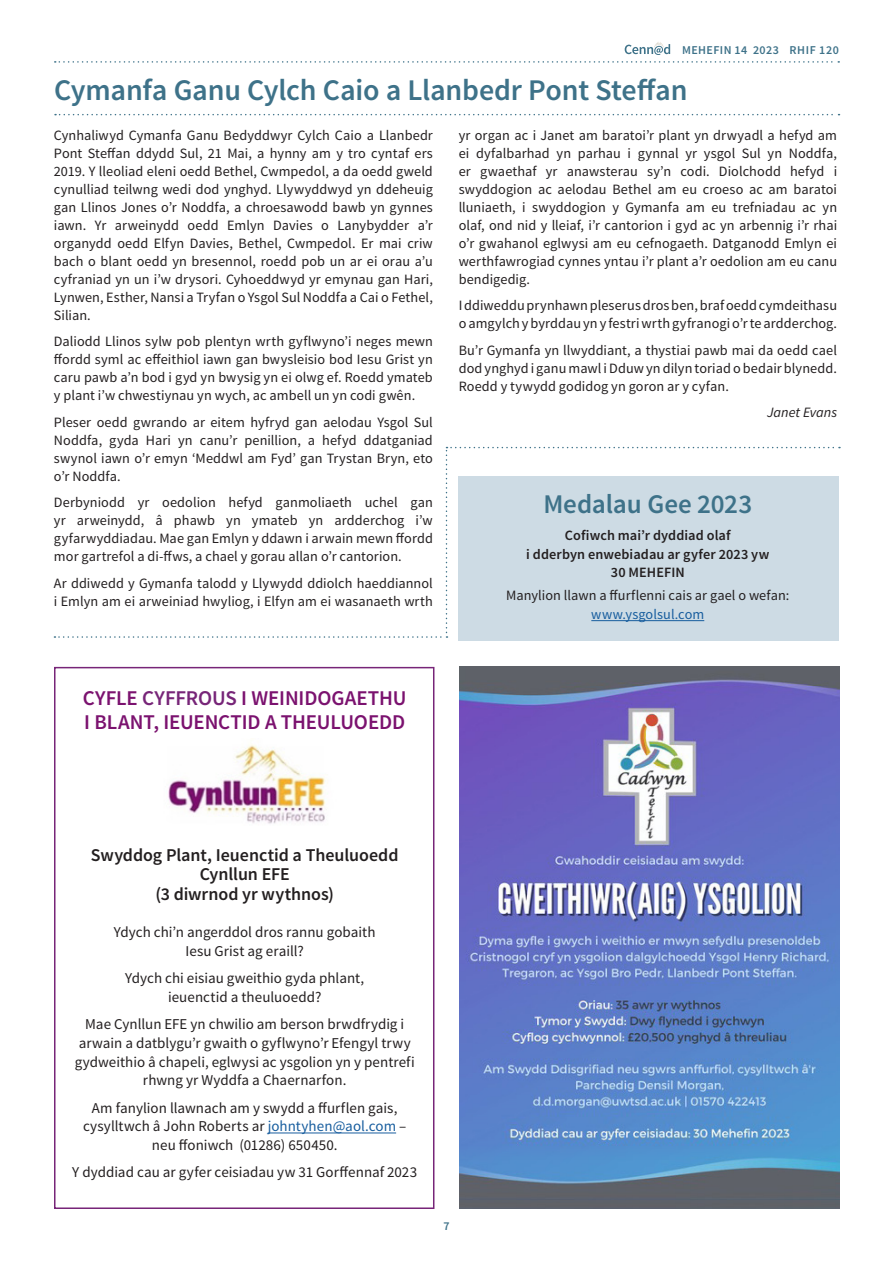
<style>
.page{position:relative;width:893px;height:1263px;background:#fff}
.page>*{position:absolute;margin:0;border:0;box-sizing:border-box;transform-origin:0 0}
.HEADER_1_-_BLUE{font:600 30px "Source Sans Pro";letter-spacing:-.01em;color:#3e7289}
.HEADER_1_-_BLUE-2{font:600 27px "Source Sans Pro";letter-spacing:-.005em;color:#3e7289}
.BODY_-_CENN_D{font:600 21px/24px "Source Sans Pro";letter-spacing:-.005em;color:#7b126f}
.BODY_-_CENN_D-2{font:600 18px/19.5px "Source Sans Pro";letter-spacing:-.005em;color:#231f20;text-align:center}
.BODY_-_CENN_D-3{font:15px/18.8px "Source Sans Pro";color:#231f20;text-align:center}
.BODY_-_CENN_D-4{font:14.25px/18px "Source Sans Pro";letter-spacing:.005em;color:#231f20;text-align:justify}
.BODY_-_CENN_D-5{font:600 14.25px "Source Sans Pro";letter-spacing:.005em;color:#231f20}
.BODY_-_CENN_D-6{font:14.25px "Source Sans Pro";letter-spacing:.005em;color:#175d9e}
.SIGNATURE_-_ITALIC{font:italic 14.25px "Source Sans Pro";color:#231f20}
.t1{font:600 12px "Source Sans Pro";letter-spacing:.04em;color:#3e7289}
.s1{color:#772578}
.s2{color:#175d9e}
</style>
<div class="page">
<svg style="left:625px;top:42px;width:45px;height:13px"></svg>
<svg style="left:55px;top:61px;width:784px;height:2px"></svg>
<svg style="left:55px;top:114px;width:784px;height:1px"></svg>
<div style="left:54px;top:667px;width:380px;height:542px;border:2px solid #772578"></div>
<hr style="left:268px;top:1132px;width:128px;height:1px;background:#175d9e">
<img style="left:168px;top:744px;width:160px;height:80px">
<div style="left:460px;top:1199px;width:379px;height:10px;background:#5d6168"></div>
<img style="left:460px;top:667px;width:379px;height:477px">
<img style="left:460px;top:1144px;width:379px;height:55px">
<svg style="left:54px;top:447px;width:786px;height:191px"></svg>
<p class="t1" style="left:682px;top:42px;width:158px">MEHEFIN 14 2023 RHIF 120</p>
<p class="HEADER_1_-_BLUE" style="left:54px;top:71px;width:635px">Cymanfa Ganu Cylch Caio a Llanbedr Pont Steffan</p>
<p class="BODY_-_CENN_D-4" style="left:54px;top:126px;width:380px">Cynhaliwyd Cymanfa Ganu Bedyddwyr Cylch Caio a Llanbedr Pont Steffan ddydd Sul, 21 Mai, a hynny am y tro cyntaf ers 2019. Y lleoliad eleni oedd Bethel, Cwmpedol, a da oedd gweld cynulliad teilwng wedi dod ynghyd. Llywyddwyd yn ddeheuig gan Llinos Jones o’r Noddfa, a chroesawodd bawb yn gynnes iawn. Yr arweinydd oedd Emlyn Davies o Lanybydder a’r organydd oedd Elfyn Davies, Bethel, Cwmpedol. Er mai criw bach o blant oedd yn bresennol, roedd pob un ar ei orau a’u cyfraniad yn un i’w drysori. Cyhoeddwyd yr emynau gan Hari, Lynwen, Esther, Nansi a Tryfan o Ysgol Sul Noddfa a Cai o Fethel, Silian.</p>
<p class="BODY_-_CENN_D-4" style="left:54px;top:333px;width:380px">Daliodd Llinos sylw pob plentyn wrth gyflwyno’i neges mewn ffordd syml ac effeithiol iawn gan bwysleisio bod Iesu Grist yn caru pawb a’n bod i gyd yn bwysig yn ei olwg ef. Roedd ymateb y plant i’w chwestiynau yn wych, ac ambell un yn codi gwên.</p>
<p class="BODY_-_CENN_D-4" style="left:54px;top:413px;width:380px">Pleser oedd gwrando ar eitem hyfryd gan aelodau Ysgol Sul Noddfa, gyda Hari yn canu’r penillion, a hefyd ddatganiad swynol iawn o’r emyn ‘Meddwl am Fyd’ gan Trystan Bryn, eto o’r Noddfa.</p>
<p class="BODY_-_CENN_D-4" style="left:54px;top:494px;width:380px">Derbyniodd yr oedolion hefyd ganmoliaeth uchel gan yr arweinydd, â phawb yn ymateb yn ardderchog i’w gyfarwyddiadau. Mae gan Emlyn y ddawn i arwain mewn ffordd mor gartrefol a di-ffws, a chael y gorau allan o’r cantorion.</p>
<p class="BODY_-_CENN_D-4" style="left:54px;top:574px;width:380px">Ar ddiwedd y Gymanfa talodd y Llywydd ddiolch haeddiannol i Emlyn am ei arweiniad hwyliog, i Elfyn am ei wasanaeth wrth</p>
<p class="BODY_-_CENN_D-4" style="left:459px;top:126px;width:380px">yr organ ac i Janet am baratoi’r plant yn drwyadl a hefyd am ei dyfalbarhad yn parhau i gynnal yr ysgol Sul yn Noddfa, er gwaethaf yr anawsterau sy’n codi. Diolchodd hefyd i swyddogion ac aelodau Bethel am eu croeso ac am baratoi lluniaeth, i swyddogion y Gymanfa am eu trefniadau ac yn olaf, ond nid y lleiaf, i’r cantorion i gyd ac yn arbennig i’r rhai o’r gwahanol eglwysi am eu cefnogaeth. Datganodd Emlyn ei werthfawrogiad cynnes yntau i’r plant a’r oedolion am eu canu bendigedig.</p>
<p class="BODY_-_CENN_D-4" style="left:459px;top:297px;width:380px">I ddiweddu prynhawn pleserus dros ben, braf oedd cymdeithasu o amgylch y byrddau yn y festri wrth gyfranogi o’r te ardderchog.</p>
<p class="BODY_-_CENN_D-4" style="left:459px;top:341px;width:380px">Bu’r Gymanfa yn llwyddiant, a thystiai pawb mai da oedd cael dod ynghyd i ganu mawl i Dduw yn dilyn toriad o bedair blynedd.<br>Roedd y tywydd godidog yn goron ar y cyfan.</p>
<p class="SIGNATURE_-_ITALIC" style="left:767px;top:404px;width:72px">Janet Evans</p>
<p class="HEADER_1_-_BLUE-2" style="left:543px;top:487px;width:210px">Medalau Gee 2023</p>
<p class="BODY_-_CENN_D-5" style="left:565px;top:526px;width:167px">Cofiwch mai’r dyddiad olaf</p>
<p class="BODY_-_CENN_D-5" style="left:526px;top:545px;width:245px">i dderbyn enwebiadau ar gyfer 2023 yw</p>
<p class="BODY_-_CENN_D-5" style="left:611px;top:564px;width:75px">30 MEHEFIN</p>
<p class="BODY_-_CENN_D-4" style="left:506px;top:587px;width:285px">Manylion llawn a ffurflenni cais ar gael o wefan:</p>
<p class="BODY_-_CENN_D-6" style="left:591px;top:606px;width:114px">www.ysgolsul.com</p>
<p class="BODY_-_CENN_D" style="left:83px;top:686px;width:325px">CYFLE <span class="s1">CYFFROUS</span> I WEINIDOGAETHU<br>I BLANT, IEUENCTID A THEULUOEDD</p>
<p class="BODY_-_CENN_D-2" style="left:91px;top:845px;width:309px">Swyddog Plant, Ieuenctid a Theuluoedd<br>Cynllun EFE</p>
<p class="BODY_-_CENN_D-2" style="left:155px;top:884px;width:180px">(3 diwrnod yr wythnos)</p>
<p class="BODY_-_CENN_D-3" style="left:114px;top:923px;width:263px">Ydych chi’n angerddol dros rannu gobaith<br>Iesu Grist ag eraill?</p>
<p class="BODY_-_CENN_D-3" style="left:125px;top:969px;width:240px">Ydych chi eisiau gweithio gyda phlant, ieuenctid a theuluoedd?</p>
<p class="BODY_-_CENN_D-3" style="left:75px;top:1015px;width:341px">Mae Cynllun EFE yn chwilio am berson brwdfrydig i arwain a datblygu’r gwaith o gyflwyno’r Efengyl trwy gydweithio â chapeli, eglwysi ac ysgolion yn y pentrefi rhwng yr Wyddfa a Chaernarfon.</p>
<p class="BODY_-_CENN_D-3" style="left:83px;top:1098px;width:325px">Am fanylion llawnach am y swydd a ffurflen gais, cysylltwch â John Roberts ar <span class="s2">johntyhen@aol.com</span> – neu ffoniwch (01286) 650450.</p>
<p class="BODY_-_CENN_D-3" style="left:72px;top:1163px;width:346px">Y dyddiad cau ar gyfer ceisiadau yw 31 Gorffennaf 2023</p>
<p class="t1" style="left:443px;top:1218px;width:8px">7</p>
</div>
